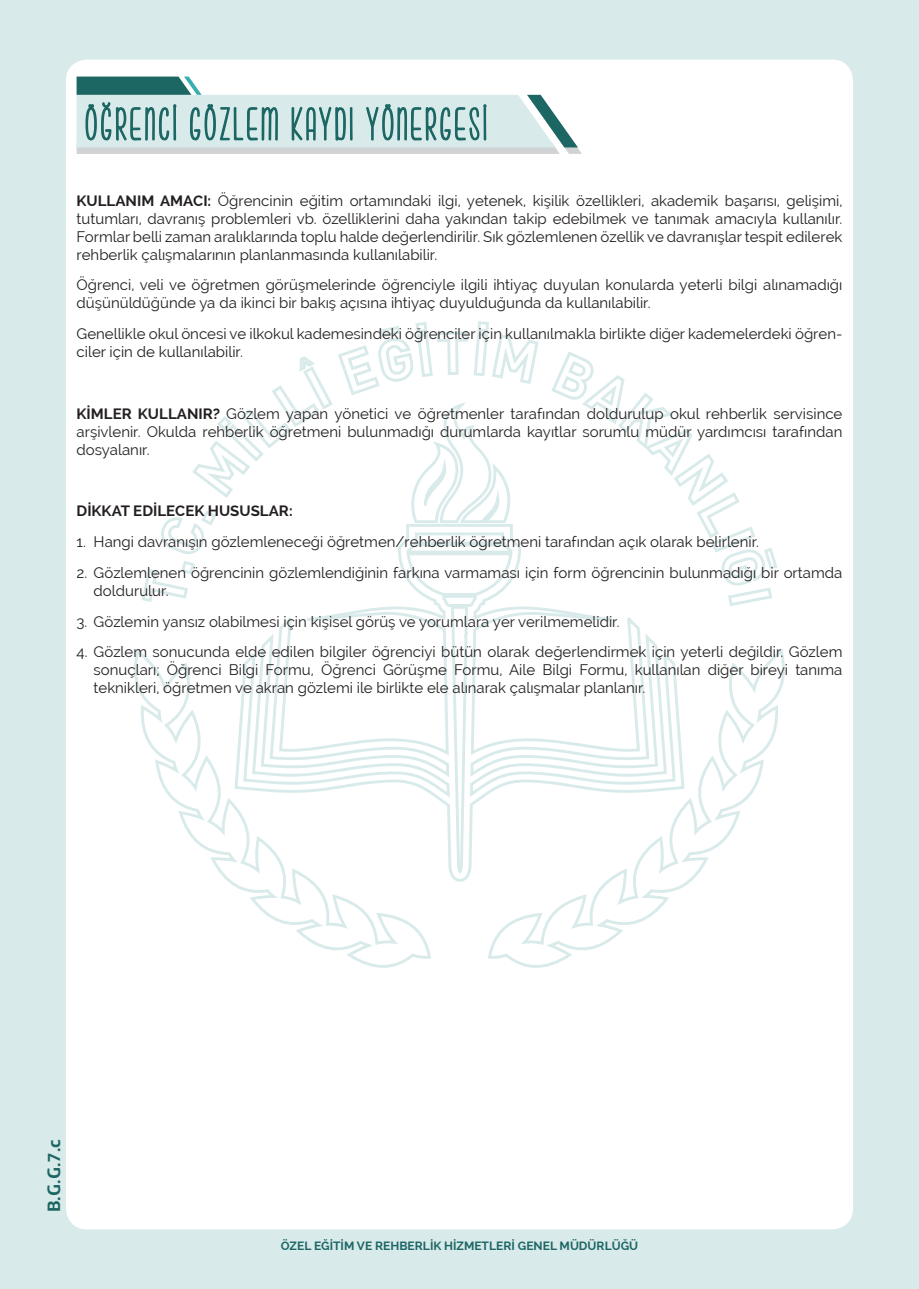
<style>
.page{position:relative;width:919px;height:1289px;background:#fff}
.page>*{position:absolute;margin:0;border:0;box-sizing:border-box;transform-origin:0 0}
.t1{font:700 18px "PF Agora Sans Pro";color:#1c6663}
.t2{font:15px/18px "Raleway";color:#231f20;text-align:justify}
.t3{font:700 15px "Raleway";color:#231f20}
.t4{font:700 12px "Raleway";color:#1c6663}
.s1{font-weight:700}
</style>
<div class="page">
<div style="left:0;top:0;width:918px;height:1288px;background:#d9eaeb"></div>
<div style="left:66px;top:60px;width:787px;height:1169px;background:#fff;border-radius:21px"></div>
<svg style="left:134px;top:649px;width:651px;height:319px"></svg>
<svg style="left:216px;top:608px;width:487px;height:275px"></svg>
<svg style="left:141px;top:321px;width:636px;height:287px"></svg>
<svg style="left:77px;top:142px;width:504px;height:12px;background:#d3dcdd"></svg>
<svg style="left:66px;top:59px;width:787px;height:83px"></svg>
<p class="t2" style="left:77px;top:191px;width:767px"><span class="s1">KULLANIM AMACI:</span> Öğrencinin eğitim ortamındaki ilgi, yetenek, kişilik özellikleri, akademik başarısı, gelişimi, tutumları, davranış problemleri vb. özelliklerini daha yakından takip edebilmek ve tanımak amacıyla kullanılır.<br>Formlar belli zaman aralıklarında toplu halde değerlendirilir. Sık gözlemlenen özellik ve davranışlar tespit edilerek rehberlik çalışmalarının planlanmasında kullanılabilir.</p>
<p class="t2" style="left:77px;top:276px;width:767px">Öğrenci, veli ve öğretmen görüşmelerinde öğrenciyle ilgili ihtiyaç duyulan konularda yeterli bilgi alınamadığı düşünüldüğünde ya da ikinci bir bakış açısına ihtiyaç duyulduğunda da kullanılabilir.</p>
<p class="t2" style="left:77px;top:325px;width:767px">Genellikle okul öncesi ve ilkokul kademesindeki öğrenciler için kullanılmakla birlikte diğer kademelerdeki öğren&shy;ciler için de kullanılabilir.</p>
<p class="t2" style="left:77px;top:404px;width:767px"><span class="s1">KİMLER KULLANIR?</span> Gözlem yapan yönetici ve öğretmenler tarafından doldurulup okul rehberlik servisince arşivlenir. Okulda rehberlik öğretmeni bulunmadığı durumlarda kayıtlar sorumlu müdür yardımcısı tarafından dosyalanır.</p>
<p class="t3" style="left:77px;top:502px;width:217px">DİKKAT EDİLECEK HUSUSLAR:</p>
<p class="t2" style="left:77px;top:532px;width:684px">1. Hangi davranışın gözlemleneceği öğretmen/rehberlik öğretmeni tarafından açık olarak belirlenir.</p>
<p class="t2" style="left:94px;top:563px;width:750px;text-indent:-17px">2. Gözlemlenen öğrencinin gözlemlendiğinin farkına varmaması için form öğrencinin bulunmadığı bir ortamda doldurulur.</p>
<p class="t2" style="left:77px;top:612px;width:544px">3. Gözlemin yansız olabilmesi için kişisel görüş ve yorumlara yer verilmemelidir.</p>
<p class="t2" style="left:94px;top:643px;width:750px;text-indent:-17px">4. Gözlem sonucunda elde edilen bilgiler öğrenciyi bütün olarak değerlendirmek için yeterli değildir. Gözlem sonuçları; Öğrenci Bilgi Formu, Öğrenci Görüşme Formu, Aile Bilgi Formu, kullanılan diğer bireyi tanıma teknikleri, öğretmen ve akran gözlemi ile birlikte ele alınarak çalışmalar planlanır.</p>
<p class="t1" style="left:43px;top:1212px;width:75px;rotate:-90deg">B.G.G.7.c</p>
<p class="t4" style="left:281px;top:1238px;width:359px">ÖZEL EĞİTİM VE REHBERLİK HİZMETLERİ GENEL MÜDÜRLÜĞÜ</p>
</div>
